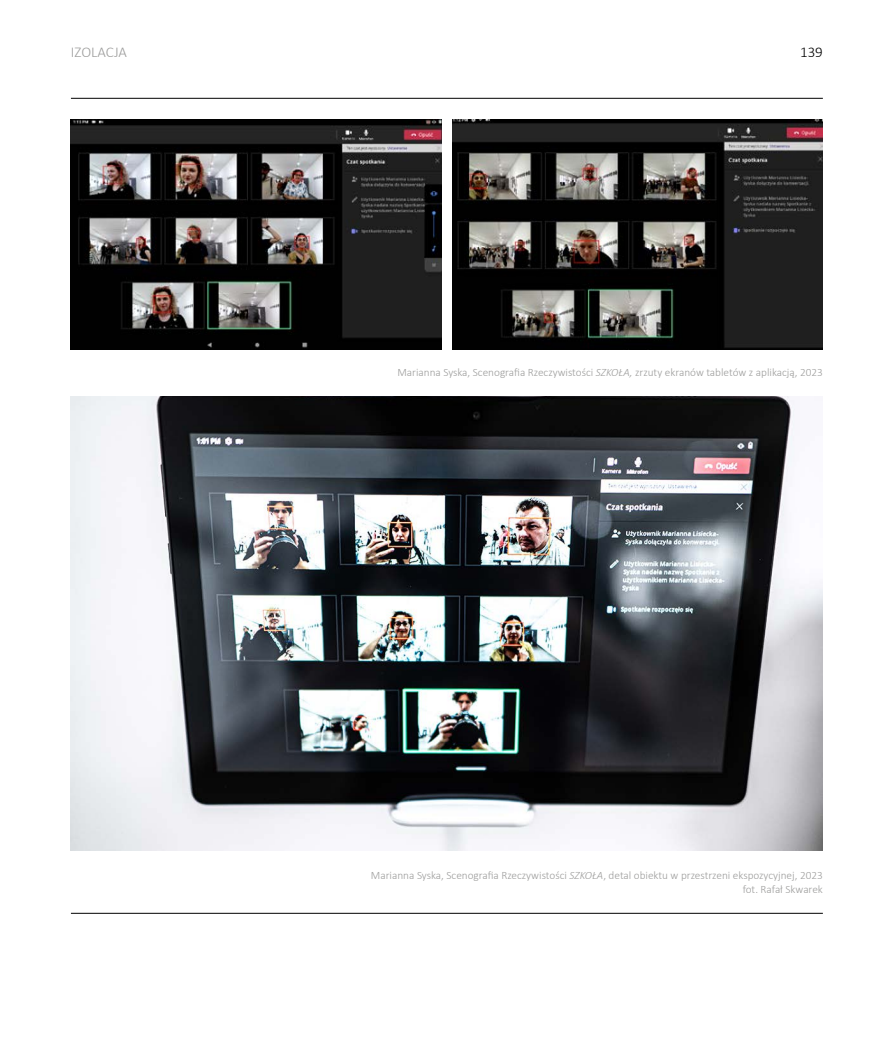
<style>
.page{position:relative;width:869px;height:1063px;background:#fff}
.page>*{position:absolute;margin:0;border:0;box-sizing:border-box;transform-origin:0 0}
.t1{font:300 15px "Calibri";color:#9d9d9c}
.t2{font:300 15px "Calibri";color:#000}
.t3{font:300 11.25px/13.5px "Calibri";color:#9d9d9c;text-align:right}
.s1{font-style:italic}
</style>
<div class="page">
<hr style="left:71px;top:98px;width:751px;height:1px;background:#000">
<hr style="left:71px;top:913px;width:751px;height:1px;background:#000">
<img style="left:71px;top:397px;width:751px;height:454px">
<img style="left:71px;top:119px;width:370px;height:230px">
<img style="left:452px;top:119px;width:370px;height:230px">
<h1 class="t1" style="left:71px;top:42px;width:57px">IZOLACJA</h1>
<h1 class="t2" style="left:799px;top:43px;width:24px">139</h1>
<p class="t3" style="left:397px;top:365px;width:427px">Marianna Syska, Scenografia Rzeczywistości <span class="s1">SZKOŁA,</span> zrzuty ekranów tabletów z aplikacją, 2023</p>
<p class="t3" style="left:371px;top:868px;width:453px">Marianna Syska, Scenografia Rzeczywistości <span class="s1">SZKOŁA</span>, detal obiektu w przestrzeni ekspozycyjnej, 2023 fot. Rafał Skwarek</p>
</div>
